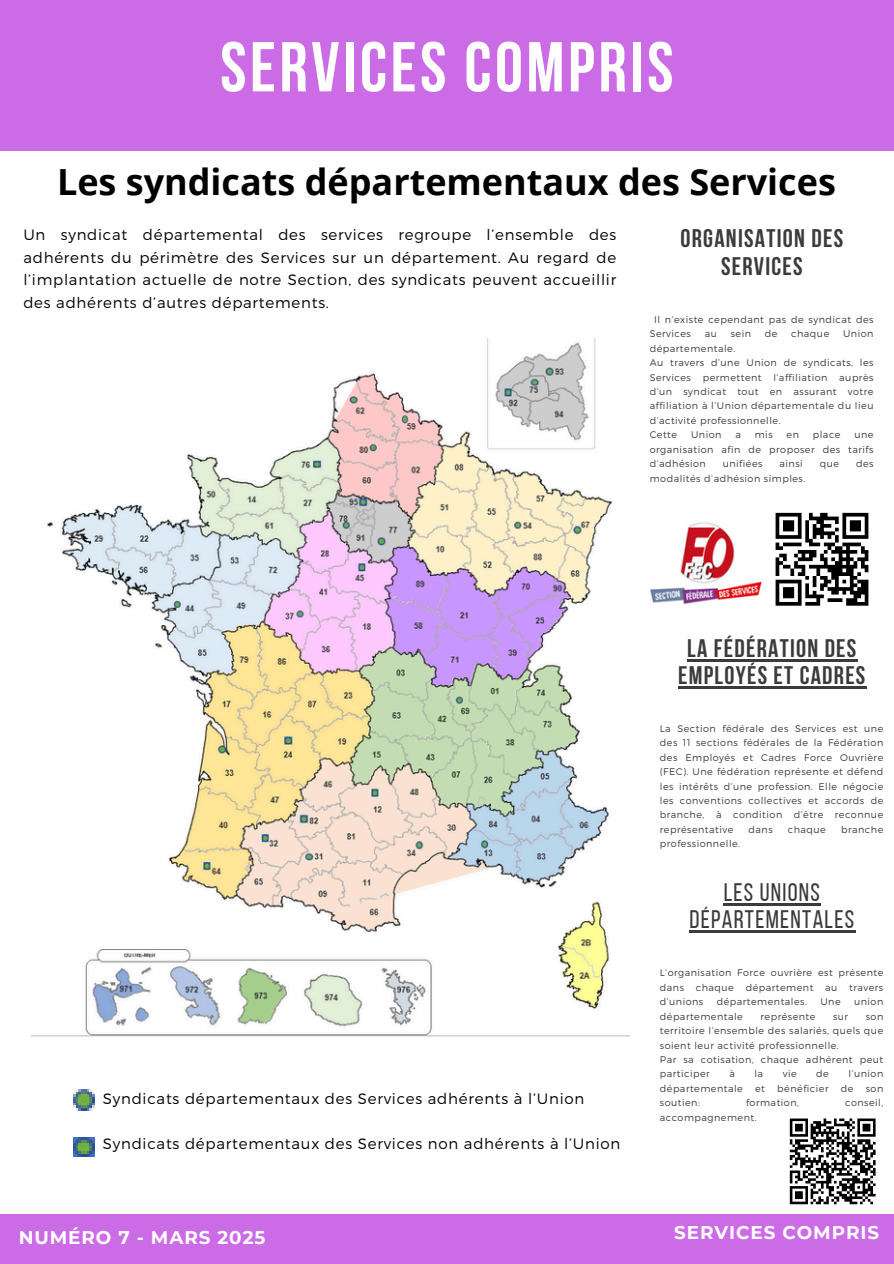
<style>
.page{position:relative;width:894px;height:1264px;background:#fff}
.page>*{position:absolute;margin:0;border:0;box-sizing:border-box;transform-origin:0 0}
.t1{font:700 70.35px "Bebas Neue";letter-spacing:.05em;color:#fff}
.t2{font:700 36px "Open Sans";color:#000}
.t3{font:700 25.35px/27px "Bebas Neue";letter-spacing:.05em;color:#3b3b3b;text-align:center}
.t4{font:25.35px/27px "Bebas Neue";letter-spacing:.05em;color:#3b3b3b;text-align:center}
.t5{font:700 18.3px "Montserrat";letter-spacing:.05em;color:#fff}
.t6{font:300 15px/22.5px "Montserrat";letter-spacing:.05em;color:#000;text-align:justify}
.t7{font:300 9.6px/14.4px "Montserrat";letter-spacing:.05em;color:#3b3b3b;text-align:justify}
</style>
<div class="page">
<div style="left:0;top:0;width:893px;height:1263px;background:#cb6ce6"></div>
<div style="left:0;top:151px;width:893px;height:1062px;background:#fff"></div>
<img style="left:73px;top:1089px;width:21px;height:21px">
<img style="left:73px;top:1137px;width:21px;height:19px">
<svg style="left:775px;top:513px;width:93px;height:89px"></svg>
<hr style="left:775px;top:602px;width:26px;height:3px;background:#000">
<hr style="left:805px;top:602px;width:14px;height:3px;background:#000">
<hr style="left:845px;top:602px;width:23px;height:3px;background:#000">
<hr style="left:723px;top:903px;width:98px;height:2px;background:#3b3b3b">
<hr style="left:689px;top:930px;width:166px;height:2px;background:#3b3b3b">
<svg style="left:789px;top:1118px;width:87px;height:87px"></svg>
<img style="left:32px;top:338px;width:597px;height:698px">
<img style="left:650px;top:522px;width:112px;height:83px">
<hr style="left:687px;top:659px;width:170px;height:2px;background:#3b3b3b">
<hr style="left:678px;top:686px;width:188px;height:2px;background:#3b3b3b">
<h3 class="t1" style="left:220px;top:39px;width:454px">SERVICES COMPRIS</h3>
<p class="t2" style="left:57px;top:156px;width:780px">Les syndicats départementaux des Services</p>
<p class="t6" style="left:23px;top:223px;width:594px">Un syndicat départemental des services regroupe l’ensemble des adhérents du périmètre des Services sur un département. Au regard de l’implantation actuelle de notre Section, des syndicats peuvent accueillir des adhérents d’autres départements.</p>
<p class="t3" style="left:680px;top:227px;width:164px">ORGANISATION DES<br>SERVICES</p>
<h4 class="t7" style="left:649px;top:312px;width:225px;text-indent:4px">Il n’existe cependant pas de syndicat des<br>Services</h4>
<h4 class="t7" style="left:704px;top:326px;width:14px">au</h4>
<h4 class="t7" style="left:730px;top:326px;width:22px">sein</h4>
<h4 class="t7" style="left:764px;top:326px;width:14px">de</h4>
<h4 class="t7" style="left:791px;top:326px;width:40px">chaque</h4>
<h4 class="t7" style="left:842px;top:326px;width:32px">Union</h4>
<h4 class="t7" style="left:649px;top:340px;width:87px">départementale.</h4>
<p class="t7" style="left:649px;top:355px;width:225px">Au travers d’une Union de syndicats, les Services permettent l’affiliation auprès d’un syndicat tout en assurant votre affiliation à l’Union départementale du lieu d’activité professionnelle.</p>
<p class="t7" style="left:649px;top:427px;width:29px">Cette</p>
<p class="t7" style="left:690px;top:427px;width:32px">Union</p>
<p class="t7" style="left:735px;top:427px;width:7px">a</p>
<p class="t7" style="left:754px;top:427px;width:19px">mis</p>
<p class="t7" style="left:786px;top:427px;width:14px">en</p>
<p class="t7" style="left:812px;top:427px;width:29px">place</p>
<p class="t7" style="left:649px;top:427px;width:225px;text-indent:205px">une organisation afin de proposer des tarifs d’adhésion</p>
<p class="t7" style="left:722px;top:456px;width:41px">unifiées</p>
<p class="t7" style="left:779px;top:456px;width:25px">ainsi</p>
<p class="t7" style="left:819px;top:456px;width:21px">que</p>
<p class="t7" style="left:855px;top:456px;width:19px">des</p>
<p class="t7" style="left:649px;top:470px;width:157px">modalités d’adhésion simples.</p>
<h3 class="t6" style="left:103px;top:1086px;width:483px">Syndicats départementaux des Services adhérents à l’Union</h3>
<p class="t6" style="left:103px;top:1131px;width:519px">Syndicats départementaux des Services non adhérents à l’Union</p>
<p class="t3" style="left:678px;top:637px;width:189px">LA FÉDÉRATION DES<br>EMPLOYÉS ET CADRES</p>
<p class="t7" style="left:659px;top:721px;width:225px">La Section fédérale des Services est une des 11 sections fédérales de la Fédération des Employés et Cadres Force Ouvrière (FEC). Une fédération représente et défend les intérêts d’une profession. Elle négocie les conventions collectives et accords de branche, à condition d’être reconnue représentative</p>
<p class="t7" style="left:748px;top:821px;width:26px">dans</p>
<p class="t7" style="left:787px;top:821px;width:40px">chaque</p>
<p class="t7" style="left:840px;top:821px;width:44px">branche</p>
<p class="t7" style="left:659px;top:836px;width:82px">professionnelle.</p>
<h6 class="t4" style="left:689px;top:881px;width:166px">LES UNIONS<br>DÉPARTEMENTALES</h6>
<h1 class="t7" style="left:659px;top:965px;width:225px">L’organisation Force ouvrière est présente dans chaque département au travers d’unions</h1>
<h1 class="t7" style="left:716px;top:994px;width:92px">départementales.</h1>
<h1 class="t7" style="left:820px;top:994px;width:22px">Une</h1>
<h1 class="t7" style="left:853px;top:994px;width:31px">union</h1>
<h1 class="t7" style="left:659px;top:1008px;width:84px">départementale</h1>
<h1 class="t7" style="left:760px;top:1008px;width:56px">représente</h1>
<h1 class="t7" style="left:832px;top:1008px;width:17px">sur</h1>
<h1 class="t7" style="left:659px;top:1008px;width:225px;text-indent:206px">son territoire l’ensemble des salariés, quels que soient leur activité professionnelle.</h1>
<h2 class="t7" style="left:659px;top:1051px;width:225px">Par sa cotisation, chaque adhérent peut participer</h2>
<h2 class="t7" style="left:729px;top:1066px;width:7px">à</h2>
<h2 class="t7" style="left:754px;top:1066px;width:10px">la</h2>
<h2 class="t7" style="left:782px;top:1066px;width:15px">vie</h2>
<h2 class="t7" style="left:816px;top:1066px;width:14px">de</h2>
<h2 class="t7" style="left:848px;top:1066px;width:36px">l’union</h2>
<h2 class="t7" style="left:659px;top:1080px;width:84px">départementale</h2>
<h2 class="t7" style="left:755px;top:1080px;width:11px">et</h2>
<h2 class="t7" style="left:777px;top:1080px;width:53px">bénéficier</h2>
<h2 class="t7" style="left:840px;top:1080px;width:14px">de</h2>
<h2 class="t7" style="left:865px;top:1080px;width:19px">son</h2>
<h2 class="t7" style="left:659px;top:1094px;width:41px">soutien:</h2>
<h2 class="t7" style="left:745px;top:1094px;width:54px">formation,</h2>
<h2 class="t7" style="left:844px;top:1094px;width:40px">conseil,</h2>
<h2 class="t7" style="left:659px;top:1109px;width:98px">accompagnement.</h2>
<p class="t5" style="left:19px;top:1225px;width:248px">NUMÉRO 7 - MARS 2025</p>
<p class="t5" style="left:674px;top:1221px;width:206px">SERVICES COMPRIS</p>
</div>
